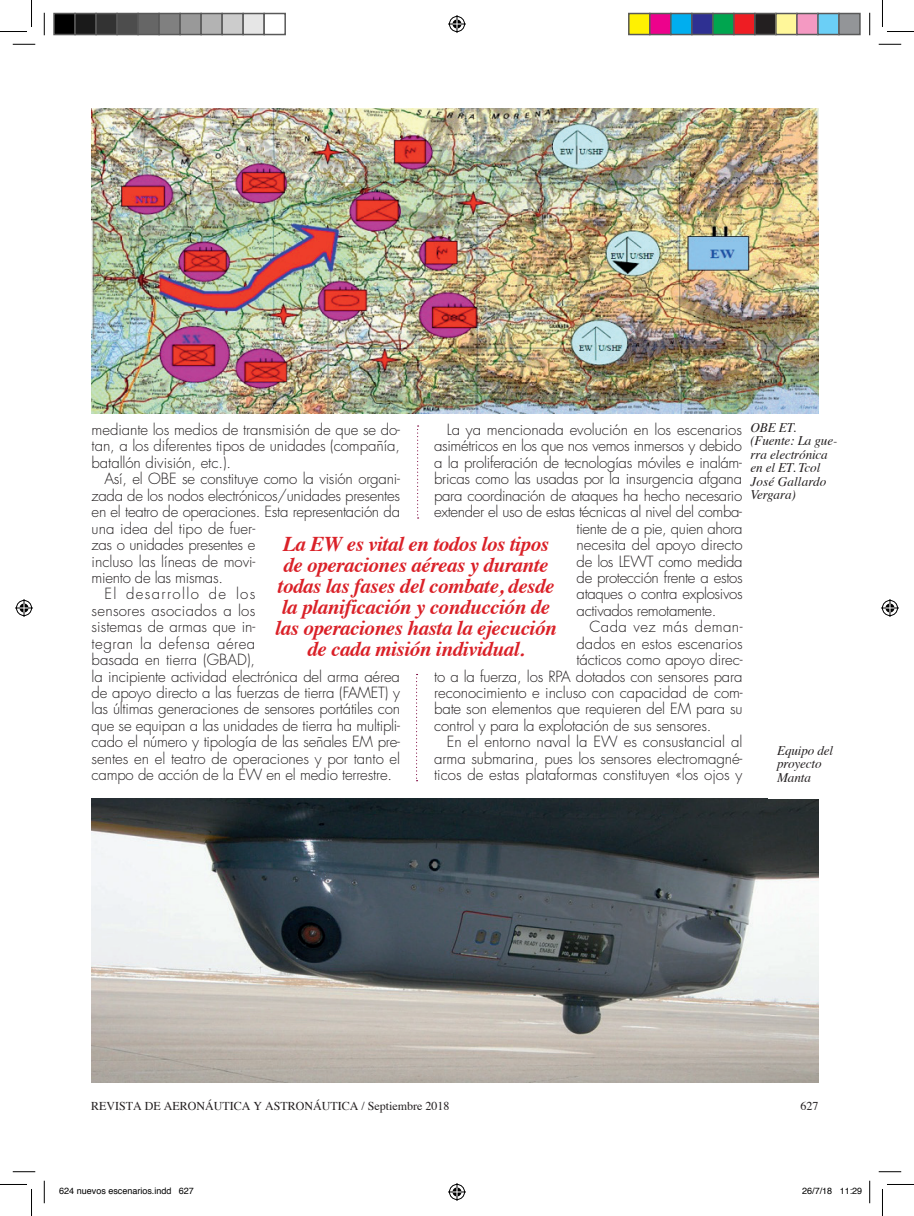
<style>
.page{position:relative;width:914px;height:1216px;background:#fff}
.page>*{position:absolute;margin:0;border:0;box-sizing:border-box;transform-origin:0 0}
.t1{font:italic 700 21px/21px "Times";letter-spacing:-.02em;color:#da2128;text-align:center}
.t2{font:300 15px/16.4px "Futura";letter-spacing:-.015em;color:#231f20;text-align:justify}
.t3{font:300 15px "Futura";letter-spacing:.03em;color:#231f20}
.t4{font:300 15px "Futura";letter-spacing:.015em;color:#231f20}
.t5{font:300 15px "Futura";letter-spacing:.09em;color:#231f20}
.t6{font:italic 13.2px/13.5px "Times";letter-spacing:-.01em;color:#231f20}
.t7{font:12px "Times";color:#231f20}
.t8{font:9px "Helvetica";color:#000}
</style>
<div class="page">
<svg style="left:416px;top:674px;width:1px;height:107px"></svg>
<img style="left:91px;top:798px;width:727px;height:284px">
<img style="left:91px;top:108px;width:727px;height:305px">
<svg style="left:417px;top:425px;width:1px;height:93px"></svg>
<svg style="left:13px;top:44px;width:22px;height:1px"></svg>
<svg style="left:878px;top:44px;width:23px;height:1px"></svg>
<svg style="left:13px;top:1171px;width:22px;height:1px"></svg>
<svg style="left:878px;top:1171px;width:23px;height:1px"></svg>
<svg style="left:44px;top:13px;width:1px;height:22px"></svg>
<svg style="left:44px;top:1180px;width:1px;height:23px"></svg>
<svg style="left:869px;top:13px;width:1px;height:22px"></svg>
<svg style="left:869px;top:1180px;width:1px;height:23px"></svg>
<svg style="left:0;top:0;width:32px;height:32px"></svg>
<svg style="left:0;top:1184px;width:32px;height:31px"></svg>
<svg style="left:882px;top:0;width:31px;height:32px"></svg>
<svg style="left:882px;top:1184px;width:31px;height:31px"></svg>
<svg style="left:448px;top:15px;width:18px;height:18px"></svg>
<svg style="left:448px;top:1183px;width:18px;height:17px"></svg>
<svg style="left:15px;top:599px;width:18px;height:18px"></svg>
<svg style="left:881px;top:599px;width:17px;height:18px"></svg>
<div style="left:54px;top:14px;width:21px;height:21px;background:#000"></div>
<div style="left:53px;top:13px;width:23px;height:22px;border:2px solid #595959"></div>
<div style="left:75px;top:14px;width:21px;height:21px;background:#1a1a1a"></div>
<div style="left:74px;top:13px;width:23px;height:22px;border:2px solid #595959"></div>
<div style="left:96px;top:14px;width:21px;height:21px;background:#333"></div>
<div style="left:95px;top:13px;width:23px;height:22px;border:2px solid #595959"></div>
<div style="left:117px;top:14px;width:21px;height:21px;background:#4d4d4d"></div>
<div style="left:116px;top:13px;width:23px;height:22px;border:2px solid #595959"></div>
<div style="left:138px;top:14px;width:21px;height:21px;background:#666"></div>
<div style="left:137px;top:13px;width:23px;height:22px;border:2px solid #595959"></div>
<div style="left:159px;top:14px;width:21px;height:21px;background:#808080"></div>
<div style="left:158px;top:13px;width:23px;height:22px;border:2px solid #595959"></div>
<div style="left:180px;top:14px;width:21px;height:21px;background:#999"></div>
<div style="left:179px;top:13px;width:23px;height:22px;border:2px solid #595959"></div>
<div style="left:201px;top:14px;width:21px;height:21px;background:#b3b3b3"></div>
<div style="left:200px;top:13px;width:23px;height:22px;border:2px solid #595959"></div>
<div style="left:222px;top:14px;width:21px;height:21px;background:#ccc"></div>
<div style="left:221px;top:13px;width:23px;height:22px;border:2px solid #595959"></div>
<div style="left:243px;top:14px;width:21px;height:21px;background:#e6e6e6"></div>
<div style="left:242px;top:13px;width:23px;height:22px;border:2px solid #595959"></div>
<div style="left:263px;top:13px;width:23px;height:22px;border:2px solid #595959"></div>
<div style="left:628px;top:14px;width:21px;height:21px;background:#fff101"></div>
<div style="left:628px;top:13px;width:22px;height:22px;border:2px solid #595959"></div>
<div style="left:649px;top:14px;width:21px;height:21px;background:#ed028c"></div>
<div style="left:649px;top:13px;width:22px;height:22px;border:2px solid #595959"></div>
<div style="left:670px;top:14px;width:21px;height:21px;background:#00aeef"></div>
<div style="left:670px;top:13px;width:22px;height:22px;border:2px solid #595959"></div>
<div style="left:691px;top:14px;width:21px;height:21px;background:#2e3092"></div>
<div style="left:691px;top:13px;width:22px;height:22px;border:2px solid #595959"></div>
<div style="left:712px;top:14px;width:21px;height:21px;background:#00a54f"></div>
<div style="left:712px;top:13px;width:22px;height:22px;border:2px solid #595959"></div>
<div style="left:733px;top:14px;width:21px;height:21px;background:#ee1d23"></div>
<div style="left:733px;top:13px;width:22px;height:22px;border:2px solid #595959"></div>
<div style="left:754px;top:14px;width:21px;height:21px;background:#231f20"></div>
<div style="left:754px;top:13px;width:22px;height:22px;border:2px solid #595959"></div>
<div style="left:775px;top:14px;width:21px;height:21px;background:#fff79a"></div>
<div style="left:775px;top:13px;width:22px;height:22px;border:2px solid #595959"></div>
<div style="left:796px;top:14px;width:21px;height:21px;background:#f499c2"></div>
<div style="left:796px;top:13px;width:22px;height:22px;border:2px solid #595959"></div>
<div style="left:817px;top:14px;width:21px;height:21px;background:#6bcff6"></div>
<div style="left:817px;top:13px;width:22px;height:22px;border:2px solid #595959"></div>
<div style="left:838px;top:14px;width:21px;height:21px;background:#939598"></div>
<div style="left:838px;top:13px;width:22px;height:22px;border:2px solid #595959"></div>
<p class="t2" style="left:92px;top:421px;width:310px">mediante los medios de transmisión de que se do&shy;tan, a los diferentes tipos de unidades (compañía, batallón división, etc.).</p>
<p class="t2" style="left:104px;top:471px;width:297px">Así, el OBE se constituye como la visión organi-</p>
<p class="t2" style="left:92px;top:487px;width:310px">zada de los nodos electrónicos/unidades presentes</p>
<p class="t2" style="left:92px;top:503px;width:310px">en el teatro de operaciones. Esta representación da</p>
<p class="t2" style="left:92px;top:520px;width:165px">una idea del tipo de fuer-</p>
<p class="t2" style="left:92px;top:536px;width:165px">zas o unidades presentes e</p>
<p class="t2" style="left:92px;top:553px;width:165px">incluso las líneas de movi-</p>
<p class="t2" style="left:92px;top:569px;width:133px">miento de las mismas.</p>
<p class="t5" style="left:104px;top:584px;width:152px">El desarrollo de los</p>
<p class="t4" style="left:92px;top:600px;width:165px">sensores asociados a los</p>
<p class="t2" style="left:92px;top:618px;width:165px">sistemas de armas que in-</p>
<p class="t3" style="left:92px;top:633px;width:165px">tegran la defensa aérea</p>
<p class="t2" style="left:92px;top:651px;width:165px">basada en tierra (GBAD),</p>
<p class="t2" style="left:92px;top:668px;width:310px">la incipiente actividad electrónica del arma aérea</p>
<p class="t2" style="left:92px;top:684px;width:310px">de apoyo directo a las fuerzas de tierra (FAMET) y</p>
<p class="t2" style="left:92px;top:701px;width:310px">las últimas generaciones de sensores portátiles con</p>
<p class="t2" style="left:92px;top:717px;width:310px">que se equipan a las unidades de tierra ha multipli-</p>
<p class="t2" style="left:92px;top:733px;width:310px">cado el número y tipología de las señales EM pre-</p>
<p class="t2" style="left:92px;top:750px;width:310px">sentes en el teatro de operaciones y por tanto el</p>
<p class="t2" style="left:92px;top:766px;width:302px">campo de acción de la EW en el medio terrestre.</p>
<p class="t2" style="left:447px;top:421px;width:296px">La ya mencionada evolución en los escenarios</p>
<p class="t2" style="left:434px;top:438px;width:309px">asimétricos en los que nos vemos inmersos y debido</p>
<p class="t2" style="left:434px;top:454px;width:309px">a la proliferación de tecnologías móviles e inalám-</p>
<p class="t2" style="left:434px;top:471px;width:309px">bricas como las usadas por la insurgencia afgana</p>
<p class="t2" style="left:434px;top:487px;width:309px">para coordinación de ataques ha hecho necesario</p>
<p class="t2" style="left:434px;top:503px;width:309px">extender el uso de estas técnicas al nivel del comba-</p>
<p class="t2" style="left:576px;top:520px;width:167px">tiente de a pie, quien ahora</p>
<p class="t2" style="left:576px;top:536px;width:167px">necesita del apoyo directo</p>
<p class="t2" style="left:576px;top:553px;width:167px">de los LEWT como medida</p>
<p class="t2" style="left:576px;top:569px;width:167px">de protección frente a estos</p>
<p class="t2" style="left:576px;top:586px;width:167px">ataques o contra explosivos</p>
<p class="t2" style="left:576px;top:602px;width:141px">activados remotamente.</p>
<p class="t3" style="left:589px;top:617px;width:155px">Cada vez más deman-</p>
<p class="t2" style="left:576px;top:635px;width:167px">dados en estos escenarios</p>
<p class="t2" style="left:576px;top:651px;width:167px">tácticos como apoyo direc-</p>
<p class="t2" style="left:434px;top:668px;width:310px">to a la fuerza, los RPA dotados con sensores para</p>
<p class="t2" style="left:434px;top:684px;width:310px">reconocimiento e incluso con capacidad de com-</p>
<p class="t2" style="left:434px;top:701px;width:310px">bate son elementos que requieren del EM para su</p>
<p class="t2" style="left:434px;top:717px;width:279px">control y para la explotación de sus sensores.</p>
<p class="t2" style="left:447px;top:733px;width:297px">En el entorno naval la EW es consustancial al</p>
<p class="t2" style="left:434px;top:750px;width:310px">arma submarina, pues los sensores electromagné-</p>
<p class="t2" style="left:434px;top:766px;width:310px">ticos de estas plataformas constituyen «los ojos y</p>
<p class="t6" style="left:750px;top:419px;width:88px">OBE ET. (Fuente: La gue&shy;rra electrónica en el ET. Tcol<br>José Gallardo<br>Vergara)</p>
<h1 class="t1" style="left:275px;top:531px;width:283px">La EW es vital en todos los tipos de operaciones aéreas y durante todas las fases del combate, desde la planificación y conducción de las operaciones hasta la ejecución de cada misión individual.</h1>
<p class="t6" style="left:777px;top:742px;width:58px">Equipo del proyecto<br>Manta</p>
<p class="t7" style="left:91px;top:1094px;width:360px">REVISTA DE AERONÁUTICA Y ASTRONÁUTICA / Septiembre 2018</p>
<p class="t7" style="left:800px;top:1094px;width:19px">627</p>
<p class="t8" style="left:59px;top:1183px;width:136px">624 nuevos escenarios.indd 627</p>
<p class="t8" style="left:802px;top:1183px;width:62px">26/7/18 11:29</p>
</div>
